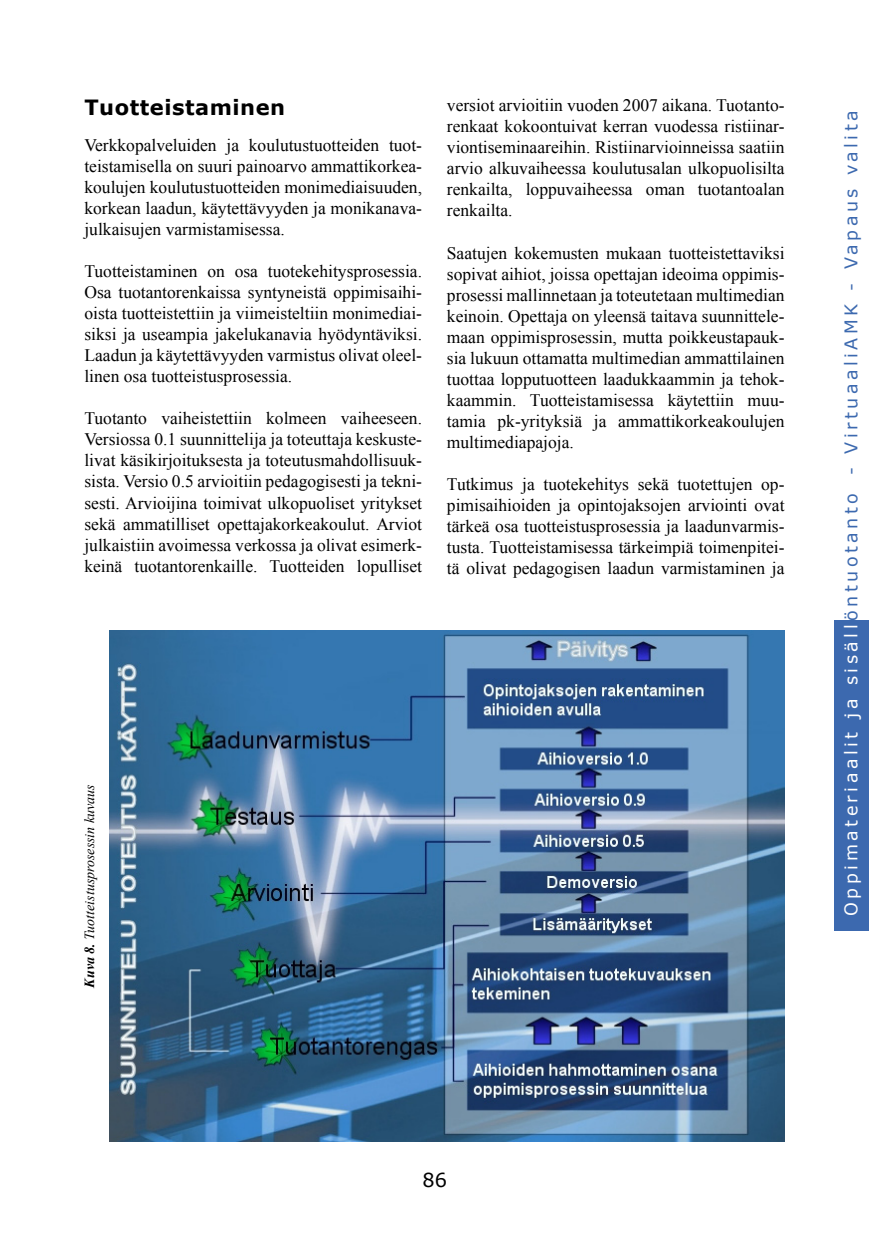
<style>
.page{position:relative;width:869px;height:1241px;background:#fff}
.page>*{position:absolute;margin:0;border:0;box-sizing:border-box;transform-origin:0 0}
.t1{font:700 21px "Verdana";letter-spacing:.025em;color:#000}
.t2{font:19.25px "Verdana";color:#000}
.t3{font:17.5px/21px "Times New Roman";color:#000;text-align:justify}
.t4{font:17.5px "Verdana";letter-spacing:.2em;color:#3c69af}
.t5{font:italic 14px "Times New Roman";color:#000}
.s1{font-weight:700}
.s2{color:#fff}
</style>
<div class="page">
<div style="left:833px;top:620px;width:35px;height:310px;background:#3c69af"></div>
<img style="left:109px;top:630px;width:675px;height:511px">
<p class="t1" style="left:84px;top:94px;width:202px">Tuotteistaminen</p>
<p class="t3" style="left:84px;top:135px;width:339px">Verkkopalveluiden ja koulutustuotteiden tuot&shy;teistamisella on suuri painoarvo ammattikorkea&shy;koulujen koulutustuotteiden monimediaisuuden, korkean laadun, käytettävyyden ja monikanava&shy;julkaisujen varmistamisessa.</p>
<p class="t3" style="left:84px;top:261px;width:339px">Tuotteistaminen on osa tuotekehitysprosessia.<br>Osa tuotantorenkaissa syntyneistä oppimisaihi&shy;oista tuotteistettiin ja viimeisteltiin monimediai&shy;siksi ja useampia jakelukanavia hyödyntäviksi.<br>Laadun ja käytettävyyden varmistus olivat oleel&shy;linen osa tuotteistusprosessia.</p>
<p class="t3" style="left:84px;top:408px;width:339px">Tuotanto vaiheistettiin kolmeen vaiheeseen.<br>Versiossa 0.1 suunnittelija ja toteuttaja keskuste&shy;livat käsikirjoituksesta ja toteutusmahdollisuuk&shy;sista. Versio 0.5 arvioitiin pedagogisesti ja tekni&shy;sesti. Arvioijina toimivat ulkopuoliset yritykset sekä ammatilliset opettajakorkeakoulut. Arviot julkaistiin avoimessa verkossa ja olivat esimerk&shy;keinä tuotantorenkaille. Tuotteiden lopulliset</p>
<p class="t3" style="left:446px;top:95px;width:339px">versiot arvioitiin vuoden 2007 aikana. Tuotanto&shy;renkaat kokoontuivat kerran vuodessa ristiinar&shy;viontiseminaareihin. Ristiinarvioinneissa saatiin arvio alkuvaiheessa koulutusalan ulkopuolisilta renkailta, loppuvaiheessa oman tuotantoalan renkailta.</p>
<p class="t3" style="left:446px;top:242px;width:339px">Saatujen kokemusten mukaan tuotteistettaviksi sopivat aihiot, joissa opettajan ideoima oppimis&shy;prosessi mallinnetaan ja toteutetaan multimedian keinoin. Opettaja on yleensä taitava suunnittele&shy;maan oppimisprosessin, mutta poikkeustapauk&shy;sia lukuun ottamatta multimedian ammattilainen tuottaa lopputuotteen laadukkaammin ja tehok&shy;kaammin. Tuotteistamisessa käytettiin muu&shy;tamia pk-yrityksiä ja ammattikorkeakoulujen multimediapajoja.</p>
<p class="t3" style="left:446px;top:473px;width:339px">Tutkimus ja tuotekehitys sekä tuotettujen op&shy;pimisaihioiden ja opintojaksojen arviointi ovat tärkeä osa tuotteistusprosessia ja laadunvarmis&shy;tusta. Tuotteistamisessa tärkeimpiä toimenpitei&shy;tä olivat pedagogisen laadun varmistaminen ja</p>
<p class="t5" style="left:80px;top:987px;width:205px;rotate:-90deg"><span class="s1">Kuva 8.</span> Tuotteistusprosessin kuvaus</p>
<p class="t4" style="left:839px;top:915px;width:806px;rotate:-90deg"><span class="s2">Oppimateriaalit ja sisäll</span>öntuotanto - VirtuaaliAMK - Vapaus valita</p>
<p class="t2" style="left:422px;top:1167px;width:26px">86</p>
</div>
